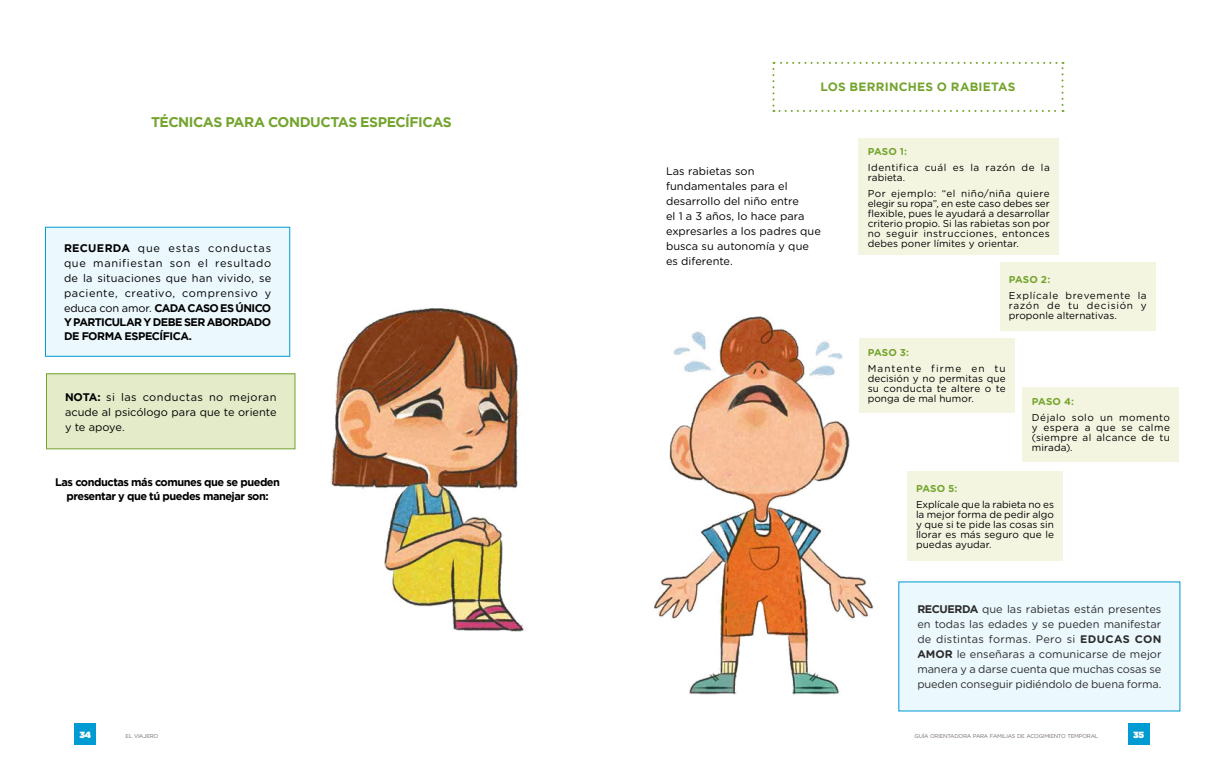
<style>
.page{position:relative;width:1224px;height:774px;background:#fff}
.page>*{position:absolute;margin:0;border:0;box-sizing:border-box;transform-origin:0 0}
.t1{font:700 14px "Gotham";letter-spacing:-.035em;color:#74a42e}
.t2{font:700 12px "Gotham";letter-spacing:.02em;color:#74a42e}
.t3{font:11px/15px "Gotham Rounded";letter-spacing:.005em;color:#000;text-align:justify}
.t4{font:11px/15px "Gotham Rounded";letter-spacing:-.01em;color:#2c2c2b;text-align:justify}
.t5{font:700 11px/14px "Gotham";letter-spacing:-.045em;color:#000;text-align:justify}
.t6{font:10px/10px "Gotham Rounded";letter-spacing:.01em;color:#000;text-align:justify}
.t7{font:10px/10px "Gotham Rounded";letter-spacing:.05em;color:#000}
.t8{font:700 10px "Gotham Rounded";letter-spacing:.005em;color:#74a42e}
.t9{font:900 9px "Gotham";color:#fffefd}
.t10{font:5.6px "Gotham Rounded";letter-spacing:-.045em;color:#796f6b}
.s1{font-family:"Gotham";font-weight:700}
.s2{font-family:"Gotham Rounded";font-weight:400}
.s3{font-weight:700}
</style>
<div class="page">
<div style="left:74px;top:724px;width:22px;height:21px;background:#009bd3"></div>
<div style="left:1128px;top:724px;width:22px;height:21px;background:#009bd3"></div>
<div style="left:46px;top:227px;width:244px;height:129px;background:#ebf8fe"></div>
<div style="left:45px;top:227px;width:245px;height:130px;border:1px solid #009bd3"></div>
<div style="left:46px;top:374px;width:249px;height:75px;background:#e3ebc8"></div>
<div style="left:46px;top:373px;width:250px;height:76px;border:1px solid #74a42e"></div>
<div style="left:899px;top:582px;width:281px;height:129px;background:#ebf8fe"></div>
<svg style="left:772px;top:62px;width:292px;height:50px"></svg>
<div style="left:859px;top:139px;width:200px;height:116px;background:#f4f5e1"></div>
<div style="left:907px;top:471px;width:156px;height:90px;background:#f4f5e1"></div>
<div style="left:1000px;top:262px;width:156px;height:69px;background:#f4f5e1"></div>
<div style="left:859px;top:338px;width:156px;height:75px;background:#f4f5e1"></div>
<div style="left:1023px;top:387px;width:156px;height:75px;background:#f4f5e1"></div>
<img style="left:682px;top:316px;width:192px;height:380px">
<img style="left:223px;top:257px;width:459px;height:375px">
<h1 class="t1" style="left:151px;top:114px;width:302px">TÉCNICAS PARA CONDUCTAS ESPECÍFICAS</h1>
<p class="t3" style="left:64px;top:240px;width:209px"><span class="s1">RECUERDA</span> que estas conductas que manifiestan son el resultado de la situaciones que han vivido, se paciente, creativo, comprensivo y</p>
<p class="t5" style="left:64px;top:301px;width:209px"><span class="s2">educa con amor.</span> CADA CASO ES ÚNICO Y PARTICULAR Y DEBE SER ABORDADO DE FORMA ESPECÍFICA.</p>
<p class="t3" style="left:65px;top:389px;width:213px"><span class="s1">NOTA:</span> si las conductas no mejoran acude al psicólogo para que te oriente y te apoye.</p>
<p class="t5" style="left:55px;top:475px;width:226px;text-align:center">Las conductas más comunes que se pueden presentar y que tú puedes manejar son:</p>
<p class="t2" style="left:820px;top:80px;width:197px">LOS BERRINCHES O RABIETAS</p>
<p class="t3" style="left:666px;top:163px;width:156px;text-align:left">Las rabietas son fundamentales para el desarrollo del niño entre<br>el 1 a 3 años, lo hace para expresarles a los padres que busca su autonomía y que es diferente.</p>
<p class="t8" style="left:868px;top:144px;width:41px">PASO 1:</p>
<p class="t7" style="left:868px;top:162px;width:184px">Identifica cuál es la razón de la rabieta.</p>
<p class="t6" style="left:868px;top:188px;width:184px">Por ejemplo: “el niño/niña quiere elegir su ropa”, en este caso debes ser flexible, pues le ayudará a desarrollar criterio propio. Si las rabietas son por no seguir instrucciones, entonces debes poner límites y orientar.</p>
<p class="t8" style="left:1009px;top:272px;width:43px">PASO 2:</p>
<p class="t6" style="left:1009px;top:290px;width:140px">Explícale brevemente la razón de tu decisión y proponle alternativas.</p>
<p class="t8" style="left:868px;top:346px;width:43px">PASO 3:</p>
<p class="t6" style="left:868px;top:363px;width:140px">Mantente firme en tu decisión y no permitas que su conducta te altere o te ponga de mal humor.</p>
<p class="t8" style="left:1032px;top:395px;width:44px">PASO 4:</p>
<p class="t6" style="left:1032px;top:412px;width:140px">Déjalo solo un momento y espera a que se calme (siempre al alcance de tu mirada).</p>
<p class="t8" style="left:916px;top:481px;width:43px">PASO 5:</p>
<p class="t6" style="left:916px;top:499px;width:140px">Explícale que la rabieta no es la mejor forma de pedir algo y que si te pide las cosas sin llorar es más seguro que le puedas ayudar.</p>
<p class="t4" style="left:917px;top:601px;width:246px"><span class="s1">RECUERDA</span> que las rabietas están presentes en todas las edades y se pueden manifestar de distintas formas. Pero si <span class="s3">EDUCAS CON AMOR</span> le enseñaras a comunicarse de mejor manera y a darse cuenta que muchas cosas se pueden conseguir pidiéndolo de buena forma.</p>
<p class="t9" style="left:80px;top:728px;width:13px">34</p>
<p class="t10" style="left:126px;top:732px;width:34px">EL VIAJERO</p>
<p class="t10" style="left:915px;top:732px;width:185px">GUÍA ORIENTADORA PARA FAMILIAS DE ACOGIMIENTO TEMPORAL</p>
<p class="t9" style="left:1133px;top:728px;width:13px">35</p>
</div>
